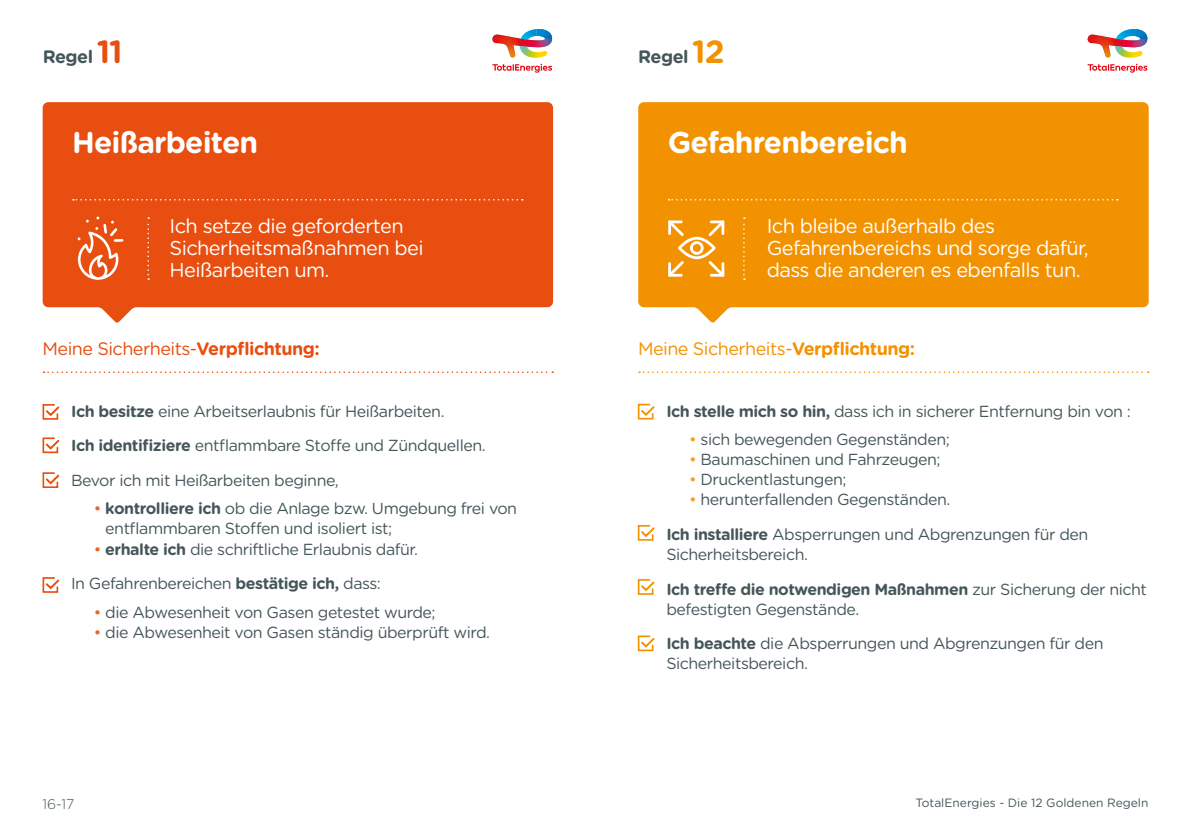
<style>
.page{position:relative;width:1191px;height:840px;background:#fff}
.page>*{position:absolute;margin:0;border:0;box-sizing:border-box;transform-origin:0 0}
.t1{font:700 32px "Gotham Rounded";color:#e84e0f}
.t2{font:700 32px "Gotham Rounded";color:#f39200}
.t3{font:700 30px "Gotham Rounded";letter-spacing:-.03em;color:#fff}
.t4{font:20px/22px "Gotham Rounded";letter-spacing:-.03em;color:#fff}
.t5{font:18px "Gotham Rounded";letter-spacing:-.03em;color:#e84e0f}
.t6{font:18px "Gotham Rounded";letter-spacing:-.03em;color:#f39200}
.t7{font:700 18px "Gotham Rounded";letter-spacing:-.03em;color:#45565a}
.t8{font:16px/20px "Gotham Rounded";letter-spacing:-.03em;color:#45565a}
.t9{font:300 14px "Gotham Rounded";color:#45565a}
.t10{font:12px "Gotham Rounded";color:#45565a}
.s1{font-weight:700}
.s2{color:#ec6326}
.s3{color:#f59e25}
</style>
<div class="page">
<svg style="left:43px;top:102px;width:510px;height:220px;background:#e95a1f"></svg>
<svg style="left:42px;top:404px;width:18px;height:16px"></svg>
<svg style="left:42px;top:472px;width:18px;height:16px"></svg>
<svg style="left:42px;top:437px;width:18px;height:16px"></svg>
<svg style="left:42px;top:577px;width:18px;height:16px"></svg>
<svg style="left:78px;top:216px;width:45px;height:64px;background:#ec7443"></svg>
<svg style="left:638px;top:102px;width:510px;height:220px;background:#f39911"></svg>
<svg style="left:637px;top:403px;width:18px;height:17px"></svg>
<svg style="left:637px;top:525px;width:18px;height:16px"></svg>
<svg style="left:637px;top:579px;width:18px;height:16px"></svg>
<svg style="left:637px;top:635px;width:18px;height:16px"></svg>
<svg style="left:668px;top:220px;width:56px;height:56px"></svg>
<svg style="left:1087px;top:64px;width:60px;height:9px"></svg>
<img style="left:1087px;top:29px;width:60px;height:29px">
<svg style="left:492px;top:64px;width:60px;height:9px"></svg>
<img style="left:492px;top:29px;width:60px;height:29px">
<svg style="left:639px;top:371px;width:509px;height:2px"></svg>
<svg style="left:43px;top:371px;width:510px;height:2px"></svg>
<svg style="left:73px;top:199px;width:450px;height:1px"></svg>
<svg style="left:147px;top:217px;width:2px;height:63px"></svg>
<svg style="left:668px;top:199px;width:450px;height:1px"></svg>
<svg style="left:743px;top:217px;width:2px;height:63px"></svg>
<p class="t7" style="left:43px;top:43px;width:52px">Regel</p>
<p class="t1" style="left:97px;top:28px;width:28px">11</p>
<p class="t7" style="left:638px;top:43px;width:52px">Regel</p>
<p class="t2" style="left:692px;top:28px;width:34px">12</p>
<p class="t3" style="left:72px;top:120px;width:188px">Heißarbeiten</p>
<p class="t4" style="left:169px;top:214px;width:256px">Ich setze die geforderten<br>Sicherheitsmaßnahmen bei<br>Heißarbeiten um.</p>
<p class="t3" style="left:668px;top:120px;width:241px">Gefahrenbereich</p>
<p class="t4" style="left:766px;top:214px;width:323px">Ich bleibe außerhalb des<br>Gefahrenbereichs und sorge dafür, dass die anderen es ebenfalls tun.</p>
<p class="t5" style="left:43px;top:336px;width:279px">Meine Sicherheits-<span class="s1">Verpflichtung:</span></p>
<p class="t6" style="left:638px;top:336px;width:279px">Meine Sicherheits-<span class="s1">Verpflichtung:</span></p>
<p class="t8" style="left:71px;top:400px;width:375px"><span class="s1">Ich besitze</span> eine Arbeitserlaubnis für Heißarbeiten.</p>
<p class="t8" style="left:71px;top:435px;width:416px"><span class="s1">Ich identifiziere</span> entflammbare Stoffe und Zündquellen.</p>
<p class="t8" style="left:71px;top:469px;width:269px">Bevor ich mit Heißarbeiten beginne,</p>
<p class="t8" style="left:105px;top:498px;width:413px;text-indent:-11px"><span class="s2">•</span> <span class="s1">kontrolliere ich</span> ob die Anlage bzw. Umgebung frei von entflammbaren Stoffen und isoliert ist;</p>
<p class="t8" style="left:94px;top:538px;width:326px"><span class="s2">•</span> <span class="s1">erhalte ich</span> die schriftliche Erlaubnis dafür.</p>
<p class="t8" style="left:71px;top:572px;width:311px">In Gefahrenbereichen <span class="s1">bestätige ich,</span> dass:</p>
<p class="t8" style="left:94px;top:601px;width:343px"><span class="s2">•</span> die Abwesenheit von Gasen getestet wurde;</p>
<p class="t8" style="left:94px;top:621px;width:398px"><span class="s2">•</span> die Abwesenheit von Gasen ständig überprüft wird.</p>
<p class="t9" style="left:43px;top:793px;width:33px">16-17</p>
<p class="t8" style="left:666px;top:400px;width:466px"><span class="s1">Ich stelle mich so hin,</span> dass ich in sicherer Entfernung bin von :</p>
<p class="t8" style="left:689px;top:429px;width:262px"><span class="s3">•</span> sich bewegenden Gegenständen;</p>
<p class="t8" style="left:689px;top:449px;width:253px"><span class="s3">•</span> Baumaschinen und Fahrzeugen;</p>
<p class="t8" style="left:689px;top:469px;width:159px"><span class="s3">•</span> Druckentlastungen;</p>
<p class="t8" style="left:689px;top:489px;width:263px"><span class="s3">•</span> herunterfallenden Gegenständen.</p>
<p class="t8" style="left:666px;top:523px;width:423px"><span class="s1">Ich installiere</span> Absperrungen und Abgrenzungen für den<br>Sicherheitsbereich.</p>
<p class="t8" style="left:666px;top:578px;width:482px"><span class="s1">Ich treffe die notwendigen Maßnahmen</span> zur Sicherung der nicht befestigten Gegenstände.</p>
<p class="t8" style="left:666px;top:632px;width:438px"><span class="s1">Ich beachte</span> die Absperrungen und Abgrenzungen für den<br>Sicherheitsbereich.</p>
<p class="t10" style="left:915px;top:794px;width:234px">TotalEnergies - Die 12 Goldenen Regeln</p>
</div>
